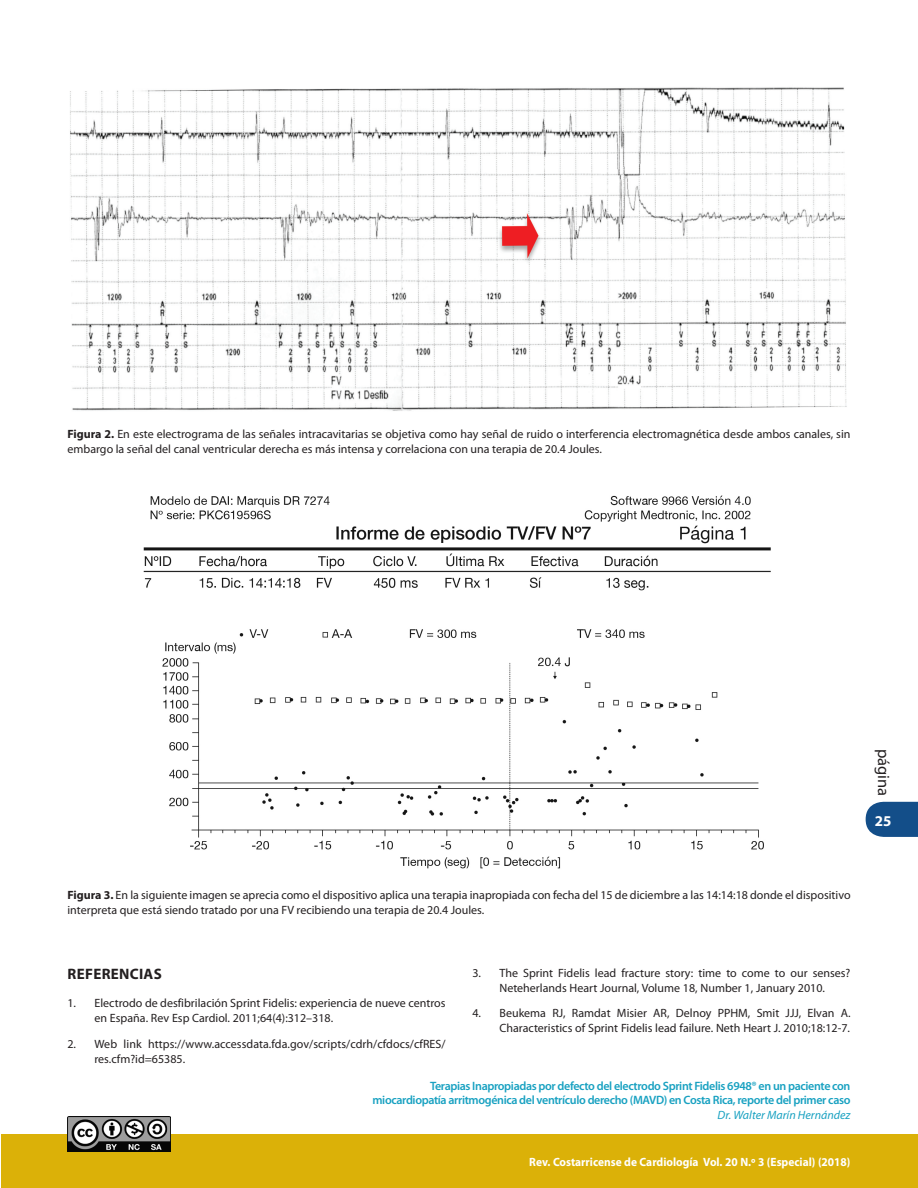
<style>
.page{position:relative;width:918px;height:1188px;background:#fff}
.page>*{position:absolute;margin:0;border:0;box-sizing:border-box;transform-origin:0 0}
.t1{font:16.5px "Myriad Pro";color:#231f20}
._10-Subtítulo_1{font:700 15.15px "Myriad Pro";letter-spacing:.02em;color:#231f20}
.t2{font:700 15px "Myriad Pro";color:#fff}
._08_1-Pie_de_página{font:600 12.15px/14.4px "Myriad Pro";letter-spacing:-.03em;color:#18a1c1;text-align:right}
._16-Pie_de_Figura{font:12px/15px "Myriad Pro";color:#231f20}
._14-Referencias{font:12px/15px "Myriad Pro";color:#231f20}
.t3{font:700 12px "Myriad Pro";color:#fff;scale:.95 1}
._09-Pie_de_página_L{font:italic 12px "Myriad Pro";color:#18a1c1}
.s1{font-weight:700}
</style>
<div class="page">
<svg style="left:866px;top:801px;width:52px;height:36px;background:#265c92"></svg>
<div style="left:1px;top:1134px;width:917px;height:54px;background:#dbb108"></div>
<img style="left:68px;top:1116px;width:102px;height:36px">
<img style="left:70px;top:87px;width:777px;height:324px">
<img style="left:143px;top:495px;width:628px;height:374px">
<p class="_16-Pie_de_Figura" style="left:68px;top:427px;width:785px"><span class="s1">Figura 2.</span> En este electrograma de las señales intracavitarias se objetiva como hay señal de ruido o interferencia electromagnética desde ambos canales, sin embargo la señal del canal ventricular derecha es más intensa y correlaciona con una terapia de 20.4 Joules.</p>
<h1 class="t1" style="left:894px;top:749px;width:49px;rotate:90deg">página</h1>
<p class="t2" style="left:875px;top:811px;width:18px">25</p>
<p class="_16-Pie_de_Figura" style="left:68px;top:887px;width:785px"><span class="s1">Figura 3.</span> En la siguiente imagen se aprecia como el dispositivo aplica una terapia inapropiada con fecha del 15 de diciembre a las 14:14:18 donde el dispositivo interpreta que está siendo tratado por una FV recibiendo una terapia de 20.4 Joules.</p>
<p class="_10-Subtítulo_1" style="left:68px;top:964px;width:96px">REFERENCIAS</p>
<p class="_14-Referencias" style="left:94px;top:996px;width:353px;text-indent:-27px">1. Electrodo de desfibrilación Sprint Fidelis: experiencia de nueve centros en España. Rev Esp Cardiol. 2011;64(4):312–318.</p>
<p class="_14-Referencias" style="left:94px;top:1036px;width:353px;text-indent:-27px">2. Web link https://www.accessdata.fda.gov/scripts/cdrh/cfdocs/cfRES/ res.cfm?id=65385.</p>
<p class="_14-Referencias" style="left:472px;top:965px;width:379px;text-align:center">3. The Sprint Fidelis lead fracture story: time to come to our senses?<br>Neteherlands Heart Journal, Volume 18, Number 1, January 2010.</p>
<p class="_14-Referencias" style="left:472px;top:1006px;width:380px;text-align:right">4. Beukema RJ, Ramdat Misier AR, Delnoy PPHM, Smit JJJ, Elvan A.<br>Characteristics of Sprint Fidelis lead failure. Neth Heart J. 2010;18:12-7.</p>
<p class="_08_1-Pie_de_página" style="left:373px;top:1078px;width:479px">Terapias Inapropiadas por defecto del electrodo Sprint Fidelis 6948® en un paciente con miocardiopatía arritmogénica del ventrículo derecho (MAVD) en Costa Rica, reporte del primer caso</p>
<p class="_09-Pie_de_página_L" style="left:718px;top:1108px;width:134px">Dr. Walter Marín Hernández</p>
<p class="t3" style="left:529px;top:1154px;width:340px">Rev. Costarricense de Cardiología Vol. 20 N.º 3 (Especial) (2018)</p>
</div>
